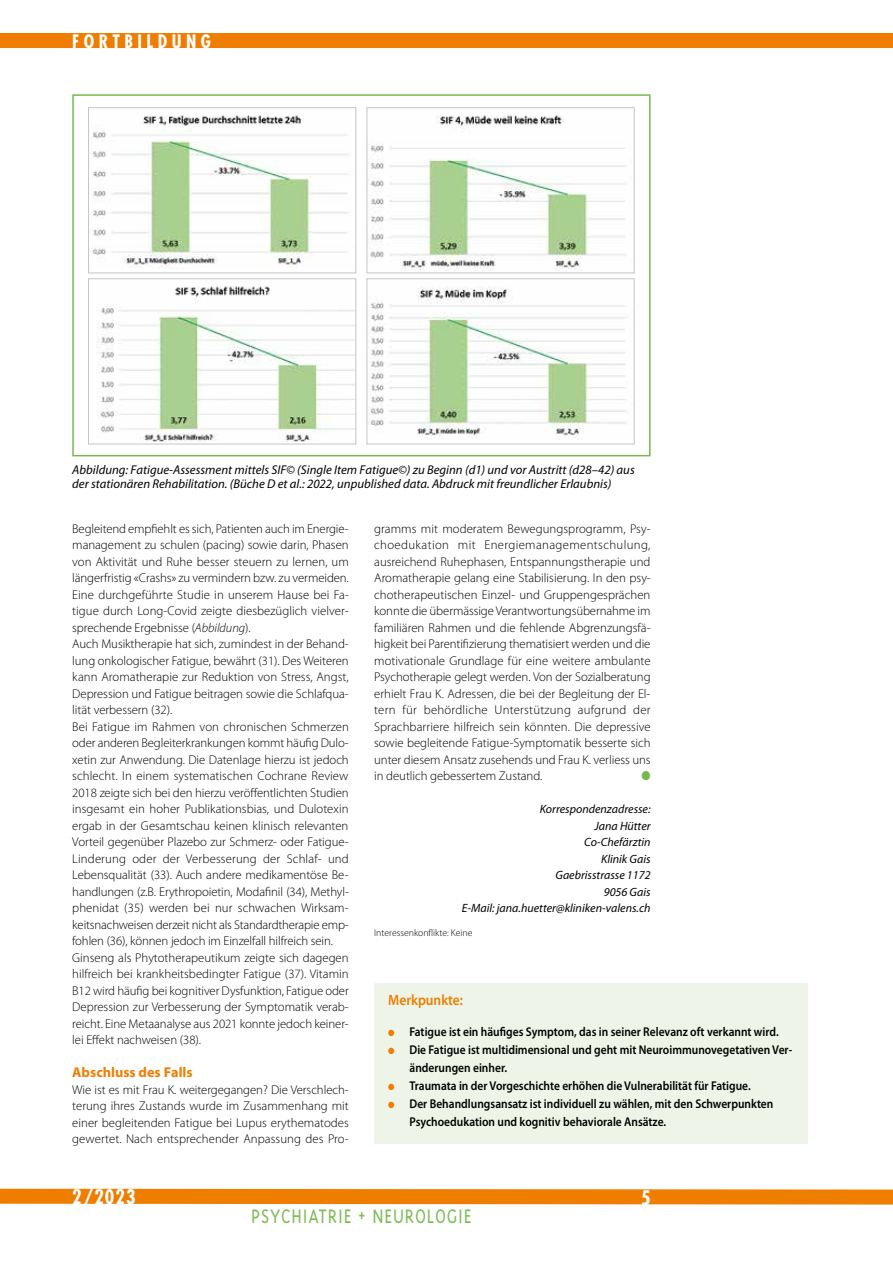
<style>
.page{position:relative;width:893px;height:1263px;background:#fff}
.page>*{position:absolute;margin:0;border:0;box-sizing:border-box;transform-origin:0 0}
.t1{font:300 22.5px "Triplex";letter-spacing:.04em;color:#7ebc56;scale:.88 1}
.t2{font:700 condensed 19.5px "Futura";color:#fff}
.t3{font:700 condensed 18px "Futura";letter-spacing:.25em;color:#fff}
.t4{font:600 15px "Myriad Pro";color:#ef7d00;scale:.9 1}
.t5{font:700 14.25px "Myriad Pro";color:#ef7d00}
.t6{font:300 12.75px/16.5px "Myriad Pro";letter-spacing:-.005em;color:#000;text-align:justify}
.t7{font:600 12.75px/18px "Myriad Pro";color:#000;scale:.9 1}
.t8{font:italic 12.75px/13.5px "Myriad Pro";color:#000}
.t9{font:12.75px "Zapf Dingbats";color:#75b94e;scale:.9 1}
.t10{font:italic 12px/16.5px "Myriad Pro";color:#000;text-align:right}
.t11{font:300 9.75px "Myriad Pro";color:#000}
.s1{font-style:italic}
.s2{color:#ef7d00}
</style>
<div class="page">
<svg style="left:0;top:1188px;width:893px;height:17px;background:#f08c1d"></svg>
<div style="left:72px;top:94px;width:579px;height:362px;background:#fff;border:2px solid #75b94e"></div>
<img style="left:90px;top:115px;width:258px;height:153px">
<div style="left:88px;top:107px;width:268px;height:166px;border:1px solid #c6c6c6"></div>
<img style="left:97px;top:286px;width:257px;height:156px">
<div style="left:88px;top:278px;width:268px;height:166px;border:1px solid #c6c6c6"></div>
<img style="left:369px;top:115px;width:257px;height:156px">
<div style="left:367px;top:107px;width:267px;height:166px;border:1px solid #c6c6c6"></div>
<img style="left:369px;top:287px;width:257px;height:151px">
<div style="left:367px;top:278px;width:267px;height:166px;border:1px solid #c6c6c6"></div>
<div style="left:0;top:33px;width:893px;height:15px;background:#ef7d00"></div>
<div style="left:374px;top:984px;width:434px;height:160px;background:#eef5e8"></div>
<h3 class="t3" style="left:72px;top:30px;width:140px">FORTBILDUNG</h3>
<p class="t8" style="left:72px;top:463px;width:564px">Abbildung: Fatigue-Assessment mittels SIF© (Single Item Fatigue©) zu Beginn (d1) und vor Austritt (d28–42) aus der stationären Rehabilitation. (Büche D et al.: 2022, unpublished data. Abdruck mit freundlicher Erlaubnis)</p>
<p class="t6" style="left:72px;top:520px;width:278px;text-align:left">Begleitend empfiehlt es sich, Patienten auch im Energie&shy;management zu schulen (pacing) sowie darin, Phasen von Aktivität und Ruhe besser steuern zu lernen, um längerfristig «Crashs» zu vermindern bzw. zu vermeiden.<br>Eine durchgeführte Studie in unserem Hause bei Fa&shy;tigue durch Long-Covid zeigte diesbezüglich vielver&shy;sprechende Ergebnisse (<span class="s1">Abbildung</span>).<br>Auch Musiktherapie hat sich, zumindest in der Behand&shy;lung onkologischer Fatigue, bewährt (31). Des Weiteren kann Aromatherapie zur Reduktion von Stress, Angst, Depression und Fatigue beitragen sowie die Schlafqua&shy;lität verbessern (32).<br>Bei Fatigue im Rahmen von chronischen Schmerzen oder anderen Begleiterkrankungen kommt häufig Dulo&shy;xetin zur Anwendung. Die Datenlage hierzu ist jedoch schlecht. In einem systematischen Cochrane Review 2018 zeigte sich bei den hierzu veröffentlichten Studien insgesamt ein hoher Publikationsbias, und Dulotexin ergab in der Gesamtschau keinen klinisch relevanten Vorteil gegenüber Plazebo zur Schmerz- oder Fatigue-Linderung oder der Verbesserung der Schlaf- und Lebensqualität (33). Auch andere medikamentöse Be&shy;handlungen (z.B. Erythropoietin, Modafinil (34), Methyl&shy;phenidat (35) werden bei nur schwachen Wirksam&shy;keitsnachweisen derzeit nicht als Standardtherapie emp&shy;fohlen (36), können jedoch im Einzelfall hilfreich sein.<br>Ginseng als Phytotherapeutikum zeigte sich dagegen hilfreich bei krankheitsbedingter Fatigue (37). Vitamin B12 wird häufig bei kognitiver Dysfunktion, Fatigue oder Depression zur Verbesserung der Symptomatik verab&shy;reicht. Eine Metaanalyse aus 2021 konnte jedoch keiner&shy;lei Effekt nachweisen (38).</p>
<p class="t5" style="left:72px;top:1064px;width:122px">Abschluss des Falls</p>
<p class="t6" style="left:72px;top:1081px;width:278px">Wie ist es mit Frau K. weitergegangen? Die Verschlech&shy;terung ihres Zustands wurde im Zusammenhang mit einer begleitenden Fatigue bei Lupus erythematodes gewertet. Nach entsprechender Anpassung des Pro-</p>
<p class="t6" style="left:374px;top:520px;width:278px">gramms mit moderatem Bewegungsprogramm, Psy&shy;choedukation mit Energiemanagementschulung, ausreichend Ruhephasen, Entspannungstherapie und Aromatherapie gelang eine Stabilisierung. In den psy&shy;chotherapeutischen Einzel- und Gruppengesprächen konnte die übermässige Verantwortungsübernahme im familiären Rahmen und die fehlende Abgrenzungsfä&shy;higkeit bei Parentifizierung thematisiert werden und die motivationale Grundlage für eine weitere ambulante Psychotherapie gelegt werden. Von der Sozialberatung erhielt Frau K. Adressen, die bei der Begleitung der El&shy;tern für behördliche Unterstützung aufgrund der Sprachbarriere hilfreich sein könnten. Die depressive sowie begleitende Fatigue-Symptomatik besserte sich unter diesem Ansatz zusehends und Frau K. verliess uns in deutlich gebessertem Zustand.</p>
<p class="t9" style="left:641px;top:770px;width:12px">●</p>
<p class="t10" style="left:462px;top:801px;width:190px">Korrespondenzadresse:<br>Jana Hütter<br>Co-Chefärztin<br>Klinik Gais<br>Gaebrisstrasse 1172<br>9056 Gais<br>E-Mail: jana.huetter@kliniken-valens.ch</p>
<p class="t11" style="left:374px;top:927px;width:100px">Interessenkonflikte: Keine</p>
<p class="t4" style="left:388px;top:992px;width:85px">Merkpunkte:</p>
<p class="t7" style="left:388px;top:1023px;width:435px"><span class="s2">●</span> Fatigue ist ein häufiges Symptom, das in seiner Relevanz oft verkannt wird.</p>
<p class="t7" style="left:409px;top:1041px;width:427px;text-indent:-21px"><span class="s2">●</span> Die Fatigue ist multidimensional und geht mit Neuroimmunovegetativen Ver&shy;änderungen einher.</p>
<p class="t7" style="left:388px;top:1077px;width:404px"><span class="s2">●</span> Traumata in der Vorgeschichte erhöhen die Vulnerabilität für Fatigue.</p>
<p class="t7" style="left:409px;top:1095px;width:406px;text-indent:-21px"><span class="s2">●</span> Der Behandlungsansatz ist individuell zu wählen, mit den Schwerpunkten<br>Psychoedukation und kognitiv behaviorale Ansätze.</p>
<h2 class="t2" style="left:72px;top:1184px;width:65px">2/2023</h2>
<h2 class="t2" style="left:641px;top:1185px;width:11px">5</h2>
<h1 class="t1" style="left:251px;top:1203px;width:252px">PSYCHIATRIE + NEUROLOGIE</h1>
</div>
